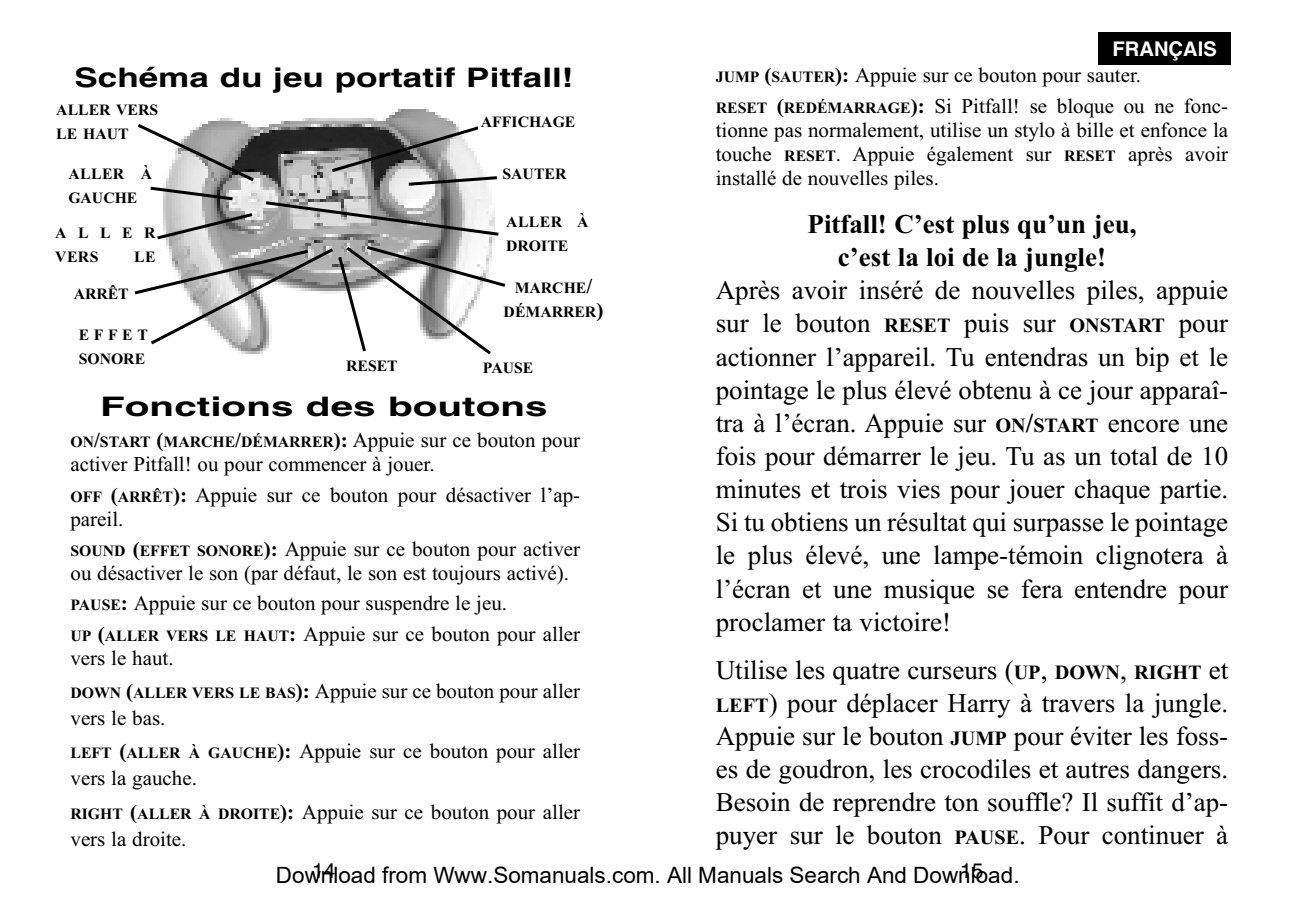
<style>
.page{position:relative;width:1296px;height:918px;background:#fff}
.page>*{position:absolute;margin:0;border:0;box-sizing:border-box;transform-origin:0 0}
.t1{font:27px/33px "Times New Roman MS";color:#000;text-align:justify}
.t2{font:27px/33px "Times New Roman Bd MS";color:#000;text-align:center}
.t3{font:700 27px "Helvetica";color:#000;scale:1.3 1}
.t4{font:700 27px "Helvetica";color:#000;scale:1.5 1}
.t5{font:22.5px "Arial";color:#000}
.t6{font:21px/30.3px "Times New Roman MS";color:#000}
.t7{font:21px "Helvetica";color:#000}
.t8{font:700 20.4px "Helvetica";color:#fff}
.t9{font:15.6px/24px "Times New Roman Bd MS";color:#000}
.t10{font:15.6px/24px "Times New Roman Bd MS";letter-spacing:.73em;color:#000}
.s1{font-size:21px}
.s2{font-family:"Times New Roman MS";font-size:21px}
.s3{font-family:"Times New Roman Bd MS";font-size:15.6px}
.s4{font-family:"Times New Roman Bd MS"}
.s5{font-family:"Times New Roman Bd MS";font-size:20.4px}
</style>
<div class="page">
<div style="left:1098px;top:32px;width:133px;height:33px;background:#000"></div>
<img style="left:217px;top:109px;width:233px;height:12px">
<svg style="left:134px;top:121px;width:372px;height:234px"></svg>
<div style="left:478px;top:109px;width:103px;height:31px;background:#fff"></div>
<p class="t3" style="left:74px;top:67px;width:385px">Schéma du jeu portatif Pitfall!</p>
<p class="t9" style="left:56px;top:98px;width:103px">ALLER VERS<br>LE HAUT</p>
<p class="t9" style="left:68px;top:162px;width:85px">ALLER À<br>GAUCHE</p>
<p class="t10" style="left:55px;top:221px;width:102px">ALLER<br>VERS</p>
<p class="t9" style="left:134px;top:245px;width:23px">LE</p>
<p class="t9" style="left:74px;top:282px;width:57px">ARRÊT</p>
<p class="t9" style="left:79px;top:323px;width:71px">EFFET<br>SONORE</p>
<p class="t9" style="left:346px;top:354px;width:53px">RESET</p>
<p class="t9" style="left:481px;top:109px;width:96px">AFFICHAGE</p>
<p class="t9" style="left:503px;top:162px;width:65px">SAUTER</p>
<p class="t9" style="left:506px;top:209px;width:84px">ALLER À<br>DROITE</p>
<p class="t9" style="left:504px;top:276px;width:101px;text-align:center">MARCHE<span class="s1">/<br></span>DÉMARRER<span class="s1">)</span></p>
<p class="t9" style="left:483px;top:355px;width:52px">PAUSE</p>
<p class="t4" style="left:100px;top:395px;width:300px">Fonctions des boutons</p>
<p class="t9" style="left:70px;top:430px;width:511px">ON<span class="s1">/</span>START <span class="s1">(</span>MARCHE<span class="s1">/</span>DÉMARRER<span class="s1">):</span> <span class="s2">Appuie sur ce bouton pour</span></p>
<p class="t6" style="left:70px;top:449px;width:511px">activer Pitfall! ou pour commencer à jouer.<br><span class="s3">OFF</span> <span class="s4">(</span><span class="s3">ARRÊT</span><span class="s4">):</span> Appuie sur ce bouton pour désactiver l’ap-</p>
<p class="t6" style="left:70px;top:503px;width:511px">pareil.<br><span class="s3">SOUND</span> <span class="s4">(</span><span class="s3">EFFET SONORE</span><span class="s4">):</span> Appuie sur ce bouton pour activer</p>
<p class="t6" style="left:70px;top:558px;width:511px">ou désactiver le son (par défaut, le son est toujours activé).<br><span class="s3">PAUSE</span><span class="s4">:</span> Appuie sur ce bouton pour suspendre le jeu.<br><span class="s3">UP</span> <span class="s4">(</span><span class="s3">ALLER VERS LE HAUT</span><span class="s4">:</span> Appuie sur ce bouton pour aller</p>
<p class="t6" style="left:70px;top:641px;width:511px;line-height:33.3px">vers le haut.<br><span class="s3">DOWN</span> <span class="s4">(</span><span class="s3">ALLER VERS LE BAS</span><span class="s4">):</span> Appuie sur ce bouton pour aller</p>
<p class="t6" style="left:70px;top:701px;width:511px;line-height:33.3px">vers le bas.<br><span class="s3">LEFT</span> <span class="s4">(</span><span class="s3">ALLER À GAUCHE</span><span class="s4">):</span> Appuie sur ce bouton pour aller</p>
<p class="t6" style="left:70px;top:761px;width:511px;line-height:33.3px">vers la gauche.<br><span class="s3">RIGHT</span> <span class="s4">(</span><span class="s3">ALLER À DROITE</span><span class="s4">):</span> Appuie sur ce bouton pour aller</p>
<p class="t6" style="left:71px;top:823px;width:117px">vers la droite.</p>
<p class="t8" style="left:1112px;top:41px;width:106px">FRANÇAIS</p>
<p class="t6" style="left:716px;top:60px;width:514px"><span class="s3">JUMP</span> <span class="s4">(</span><span class="s3">SAUTER</span><span class="s4">):</span> Appuie sur ce bouton pour sauter.<br><span class="s3">RESET</span> <span class="s4">(</span><span class="s3">REDÉMARRAGE</span><span class="s4">):</span> Si Pitfall! se bloque ou ne fonc-</p>
<p class="t6" style="left:716px;top:117px;width:514px;line-height:24px;text-align:justify">tionne pas normalement, utilise un stylo à bille et enfonce la touche <span class="s3">RESET</span>. Appuie également sur <span class="s3">RESET</span> après avoir installé de nouvelles piles.</p>
<p class="t2" style="left:808px;top:207px;width:330px">Pitfall! C’est plus qu’un jeu, c’est la loi de la jungle!</p>
<p class="t1" style="left:716px;top:273px;width:514px">Après avoir inséré de nouvelles piles, appuie sur le bouton <span class="s5">RESET</span> puis sur <span class="s5">ONSTART</span> pour actionner l’appareil. Tu entendras un bip et le pointage le plus élevé obtenu à ce jour apparaî&shy;tra à l’écran. Appuie sur <span class="s5">ON</span><span class="s4">/</span><span class="s5">START</span> encore une fois pour démarrer le jeu. Tu as un total de 10 minutes et trois vies pour jouer chaque partie.<br>Si tu obtiens un résultat qui surpasse le pointage le plus élevé, une lampe-témoin clignotera à l’écran et une musique se fera entendre pour proclamer ta victoire!</p>
<p class="t1" style="left:716px;top:653px;width:514px">Utilise les quatre curseurs (<span class="s5">UP</span>, <span class="s5">DOWN</span>, <span class="s5">RIGHT</span> et <span class="s5">LEFT</span>) pour déplacer Harry à travers la jungle.<br>Appuie sur le bouton <span class="s5">JUMP</span> pour éviter les foss&shy;es de goudron, les crocodiles et autres dangers.<br>Besoin de reprendre ton souffle? Il suffit d’ap&shy;puyer sur le bouton <span class="s5">PAUSE</span>. Pour continuer à</p>
<p class="t7" style="left:312px;top:863px;width:25px">14</p>
<p class="t7" style="left:960px;top:863px;width:25px">15</p>
<p class="t5" style="left:276px;top:863px;width:745px">Download from Www.Somanuals.com. All Manuals Search And Download.</p>
</div>
